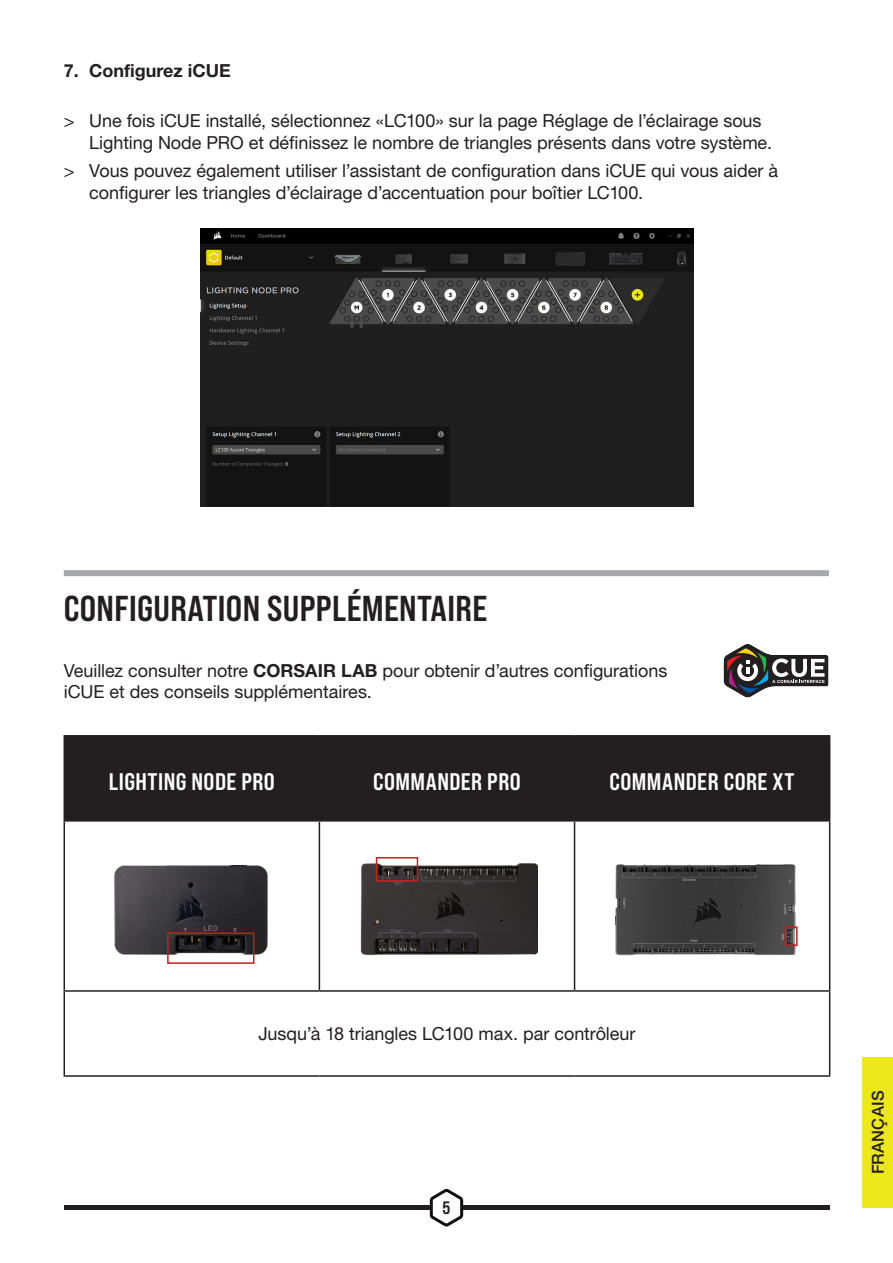
<style>
.page{position:relative;width:893px;height:1263px;background:#fff}
.page>*{position:absolute;margin:0;border:0;box-sizing:border-box;transform-origin:0 0}
.t1{font:36px "Bebas Neue Pro Sm E Bd";letter-spacing:.01em;color:#231f20}
.Bullet_Para_Style{font:24px "Bebas Neue Pro Sm E Bd";letter-spacing:.015em;color:#fff}
.Bullet_Para_Style-2{font:18px/21.6px "Helvetica Neue LT Pro";letter-spacing:-.005em;color:#231f20}
.t2{font:700 18px "Helvetica Neue LT Pro";color:#231f20}
.t3{font:18px "Bebas Neue Pro Sm E Bd";color:#231f20}
.t4{font:500 16.5px "Helvetica Neue LT Pro";letter-spacing:.01em;color:#231f20}
.s1{font-weight:700}
</style>
<div class="page">
<div style="left:863px;top:1057px;width:30px;height:151px;background:#ece81a"></div>
<div style="left:64px;top:1205px;width:766px;height:5px;background:#231f20"></div>
<svg style="left:429px;top:1189px;width:35px;height:38px"></svg>
<img style="left:200px;top:229px;width:493px;height:277px">
<div style="left:64px;top:570px;width:765px;height:6px;background:#a8a9ad"></div>
<svg style="left:723px;top:644px;width:106px;height:54px"></svg>
<img style="left:616px;top:864px;width:182px;height:92px">
<img style="left:360px;top:857px;width:178px;height:99px">
<img style="left:114px;top:866px;width:154px;height:92px">
<div style="left:65px;top:736px;width:764px;height:84px;background:#231f20"></div>
<hr style="left:64px;top:735px;width:255px;height:1px;background:#231f20">
<hr style="left:64px;top:736px;width:1px;height:84px;background:#231f20">
<hr style="left:319px;top:735px;width:256px;height:1px;background:#231f20">
<hr style="left:319px;top:736px;width:1px;height:84px;background:#231f20">
<hr style="left:575px;top:735px;width:255px;height:1px;background:#231f20">
<hr style="left:574px;top:736px;width:1px;height:84px;background:#231f20">
<hr style="left:829px;top:736px;width:1px;height:84px;background:#231f20">
<hr style="left:64px;top:820px;width:255px;height:2px;background:#231f20">
<hr style="left:64px;top:822px;width:1px;height:168px;background:#231f20">
<hr style="left:319px;top:820px;width:256px;height:2px;background:#231f20">
<hr style="left:319px;top:822px;width:1px;height:168px;background:#231f20">
<hr style="left:575px;top:820px;width:255px;height:2px;background:#231f20">
<hr style="left:574px;top:822px;width:1px;height:168px;background:#231f20">
<hr style="left:829px;top:822px;width:1px;height:168px;background:#231f20">
<hr style="left:64px;top:990px;width:255px;height:2px;background:#231f20">
<hr style="left:64px;top:992px;width:1px;height:83px;background:#231f20">
<hr style="left:319px;top:990px;width:256px;height:2px;background:#231f20">
<hr style="left:575px;top:990px;width:255px;height:2px;background:#231f20">
<hr style="left:829px;top:992px;width:1px;height:83px;background:#231f20">
<hr style="left:64px;top:1075px;width:255px;height:2px;background:#231f20">
<hr style="left:319px;top:1075px;width:256px;height:2px;background:#231f20">
<hr style="left:575px;top:1075px;width:255px;height:2px;background:#231f20">
<div style="left:167px;top:932px;width:87px;height:32px;border:2px solid #c2211a"></div>
<div style="left:376px;top:857px;width:42px;height:24px;border:2px solid #c2211a"></div>
<div style="left:784px;top:926px;width:13px;height:20px;border:2px solid #c2211a"></div>
<p class="t2" style="left:64px;top:59px;width:169px">7. Configurez iCUE</p>
<p class="Bullet_Para_Style-2" style="left:89px;top:109px;width:684px;text-indent:-26px">&gt; Une fois iCUE installé, sélectionnez «LC100» sur la page Réglage de l’éclairage sous<br>Lighting Node PRO et définissez le nombre de triangles présents dans votre système.</p>
<p class="Bullet_Para_Style-2" style="left:89px;top:160px;width:690px;text-indent:-26px">&gt; Vous pouvez également utiliser l’assistant de configuration dans iCUE qui vous aider à configurer les triangles d’éclairage d’accentuation pour boîtier LC100.</p>
<p class="t1" style="left:64px;top:587px;width:425px">CONFIGURATION SUPPLÉMENTAIRE</p>
<p class="Bullet_Para_Style-2" style="left:64px;top:660px;width:605px;line-height:21px">Veuillez consulter notre <span class="s1">CORSAIR LAB</span> pour obtenir d’autres configurations iCUE et des conseils supplémentaires.</p>
<p class="Bullet_Para_Style" style="left:109px;top:768px;width:168px">LIGHTING NODE PRO</p>
<p class="Bullet_Para_Style" style="left:373px;top:768px;width:149px">COMMANDER PRO</p>
<p class="Bullet_Para_Style" style="left:610px;top:768px;width:186px">COMMANDER CORE XT</p>
<p class="Bullet_Para_Style-2" style="left:258px;top:1022px;width:379px">Jusqu’à 18 triangles LC100 max. par contrôleur</p>
<p class="t3" style="left:443px;top:1197px;width:9px">5</p>
<p class="t4" style="left:868px;top:1174px;width:85px;rotate:-90deg">FRANÇAIS</p>
</div>
